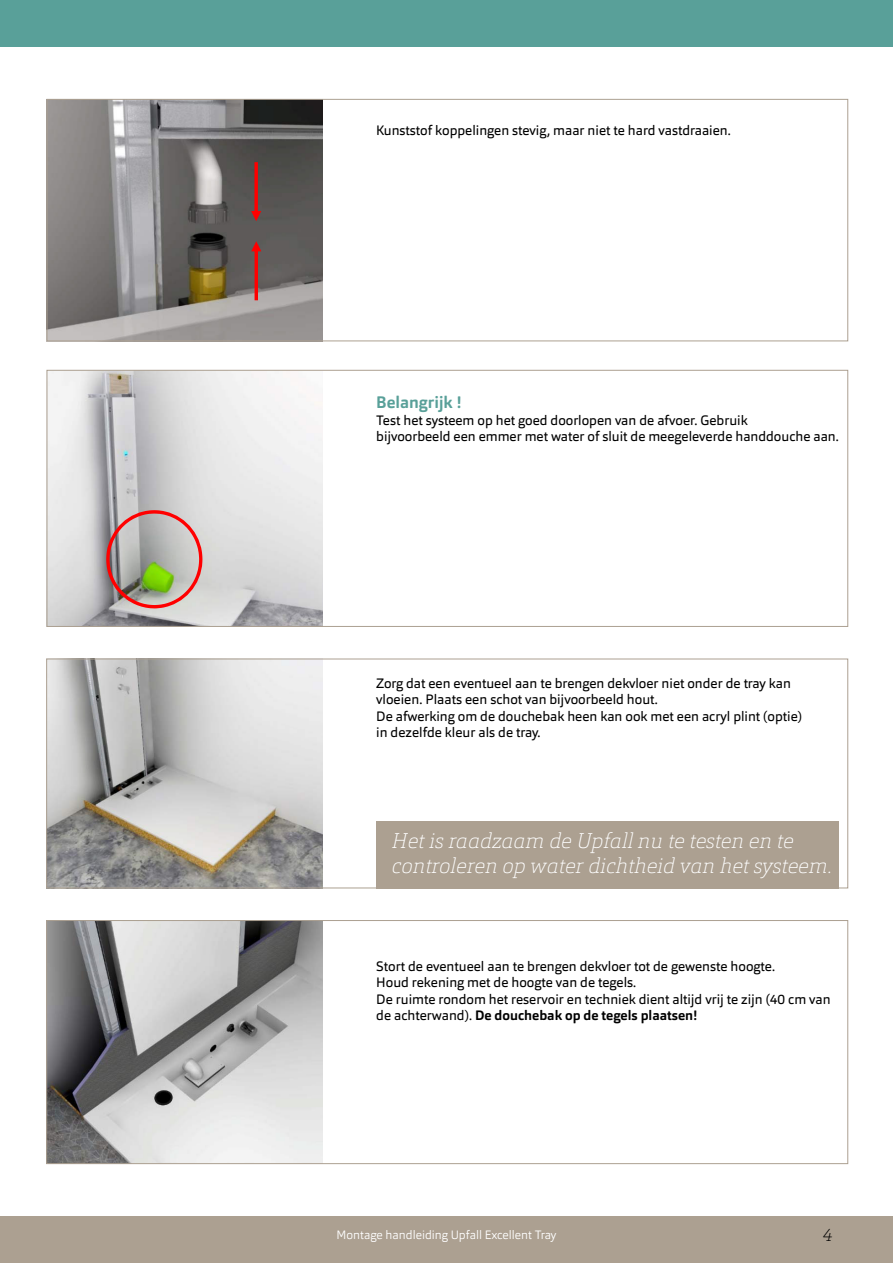
<style>
.page{position:relative;width:893px;height:1263px;background:#fff}
.page>*{position:absolute;margin:0;border:0;box-sizing:border-box;transform-origin:0 0}
.t1{font:italic 100 21px "Orgon Slab";color:#fff}
.t2{font:italic 100 18px "Orgon Slab";color:#000}
.t3{font:700 16.5px "Orgon";color:#59a099}
.t4{font:13.5px "Orgon";color:#000}
.t5{font:700 13.5px "Orgon";color:#000}
.t6{font:300 12px "Orgon";color:#fff}
.s1{font-weight:400}
</style>
<div class="page">
<div style="left:0;top:0;width:893px;height:47px;background:#59a099"></div>
<div style="left:0;top:1216px;width:893px;height:47px;background:#aca091"></div>
<img style="left:46px;top:99px;width:277px;height:242px">
<img style="left:46px;top:370px;width:277px;height:257px">
<img style="left:48px;top:661px;width:275px;height:225px">
<img style="left:48px;top:922px;width:275px;height:240px">
<svg style="left:251px;top:162px;width:10px;height:59px"></svg>
<svg style="left:251px;top:241px;width:10px;height:59px"></svg>
<svg style="left:106px;top:510px;width:96px;height:99px;background:#b5a293"></svg>
<div style="left:376px;top:821px;width:463px;height:67px;background:#aca091"></div>
<div style="left:47px;top:99px;width:801px;height:242px;border:1px solid #aca091"></div>
<div style="left:47px;top:370px;width:801px;height:257px;border:1px solid #aca091"></div>
<div style="left:46px;top:659px;width:802px;height:229px;border:1px solid #aca091"></div>
<div style="left:46px;top:920px;width:802px;height:244px;border:1px solid #aca091"></div>
<p class="t4" style="left:376px;top:122px;width:356px">Kunststof koppelingen stevig, maar niet te hard vastdraaien.</p>
<p class="t3" style="left:376px;top:392px;width:87px">Belangrijk !</p>
<p class="t4" style="left:376px;top:411px;width:373px">Test het systeem op het goed doorlopen van de afvoer. Gebruik</p>
<p class="t4" style="left:376px;top:427px;width:464px">bijvoorbeeld een emmer met water of sluit de meegeleverde handdouche aan.</p>
<p class="t4" style="left:376px;top:675px;width:416px">Zorg dat een eventueel aan te brengen dekvloer niet onder de tray kan</p>
<p class="t4" style="left:376px;top:691px;width:283px">vloeien. Plaats een schot van bijvoorbeeld hout.</p>
<p class="t4" style="left:376px;top:707px;width:427px">De afwerking om de douchebak heen kan ook met een acryl plint (optie)</p>
<p class="t4" style="left:376px;top:723px;width:166px">in dezelfde kleur als de tray.</p>
<p class="t1" style="left:392px;top:827px;width:403px">Het is raadzaam de Upfall nu te testen en te</p>
<p class="t1" style="left:392px;top:852px;width:442px">controleren op water dichtheid van het systeem.</p>
<p class="t4" style="left:376px;top:958px;width:400px">Stort de eventueel aan te brengen dekvloer tot de gewenste hoogte.</p>
<p class="t4" style="left:376px;top:974px;width:262px">Houd rekening met de hoogte van de tegels.</p>
<p class="t4" style="left:376px;top:990px;width:456px">De ruimte rondom het reservoir en techniek dient altijd vrij te zijn (40 cm van</p>
<p class="t5" style="left:376px;top:1006px;width:322px"><span class="s1">de achterwand).</span> De douchebak op de tegels plaatsen!</p>
<p class="t6" style="left:337px;top:1227px;width:221px">Montage handleiding Upfall Excellent Tray</p>
<p class="t2" style="left:822px;top:1223px;width:11px">4</p>
</div>
